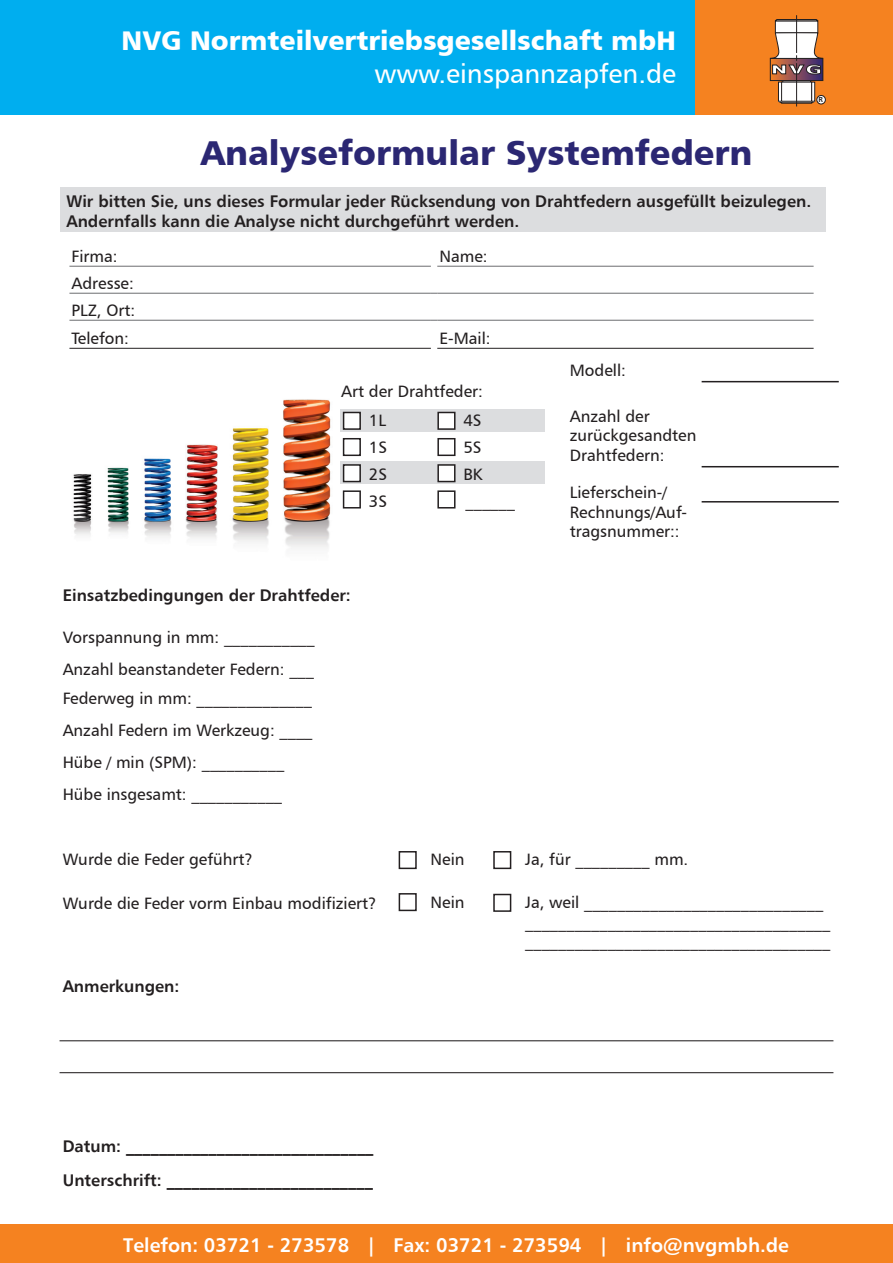
<style>
.page{position:relative;width:893px;height:1263px;background:#fff}
.page>*{position:absolute;margin:0;border:0;box-sizing:border-box;transform-origin:0 0}
.t1{font:34.5px "Humanist 777 BT Black B";color:#2b2773}
.t2{font:27px "Humanist 777 BT Black B";color:#fff}
.t3{font:27px "Humanist 777 BT Roman B";color:#fff}
.t4{font:19.5px "Humanist 777 BT Bold B";color:#fff}
.t5{font:16.5px/19.5px "Humanist 777 BT Roman B";color:#231f20}
.t6{font:16.5px/19.5px "Humanist 777 BT Bold B";color:#231f20}
.t7{font:7.35px "Humanist 777 BT Bold B";color:#231f20}
</style>
<div class="page">
<hr style="left:702px;top:381px;width:137px;height:1px;background:#231f20">
<hr style="left:702px;top:466px;width:137px;height:1px;background:#231f20">
<div style="left:340px;top:410px;width:205px;height:22px;background:#dcdddf"></div>
<div style="left:340px;top:462px;width:205px;height:22px;background:#dcdddf"></div>
<div style="left:344px;top:412px;width:16px;height:17px;background:#fff"></div>
<div style="left:343px;top:412px;width:18px;height:18px;border:2px solid #231f20"></div>
<div style="left:343px;top:438px;width:18px;height:18px;border:2px solid #231f20"></div>
<div style="left:344px;top:465px;width:16px;height:16px;background:#fff"></div>
<div style="left:343px;top:464px;width:18px;height:18px;border:2px solid #231f20"></div>
<div style="left:343px;top:490px;width:18px;height:18px;border:2px solid #231f20"></div>
<div style="left:438px;top:412px;width:17px;height:17px;background:#fff"></div>
<div style="left:437px;top:412px;width:18px;height:18px;border:2px solid #231f20"></div>
<div style="left:437px;top:438px;width:18px;height:18px;border:2px solid #231f20"></div>
<div style="left:438px;top:465px;width:17px;height:16px;background:#fff"></div>
<div style="left:437px;top:464px;width:18px;height:18px;border:2px solid #231f20"></div>
<div style="left:437px;top:490px;width:18px;height:18px;border:2px solid #231f20"></div>
<div style="left:399px;top:851px;width:18px;height:18px;border:2px solid #231f20"></div>
<div style="left:493px;top:851px;width:18px;height:18px;border:2px solid #231f20"></div>
<div style="left:399px;top:893px;width:18px;height:18px;border:2px solid #231f20"></div>
<div style="left:493px;top:894px;width:18px;height:18px;border:2px solid #231f20"></div>
<div style="left:60px;top:187px;width:765px;height:44px;background:#dcdddf"></div>
<hr style="left:702px;top:501px;width:137px;height:1px;background:#231f20">
<img style="left:73px;top:474px;width:19px;height:61px">
<img style="left:107px;top:467px;width:22px;height:66px">
<img style="left:144px;top:458px;width:28px;height:79px">
<img style="left:283px;top:399px;width:48px;height:150px">
<img style="left:232px;top:428px;width:37px;height:115px">
<img style="left:185px;top:444px;width:33px;height:95px">
<hr style="left:69px;top:266px;width:362px;height:1px;background:#6c6d70">
<hr style="left:437px;top:266px;width:377px;height:1px;background:#6c6d70">
<hr style="left:69px;top:293px;width:362px;height:1px;background:#6c6d70">
<hr style="left:437px;top:293px;width:377px;height:1px;background:#6c6d70">
<hr style="left:69px;top:320px;width:362px;height:1px;background:#6c6d70">
<hr style="left:437px;top:320px;width:377px;height:1px;background:#6c6d70">
<hr style="left:69px;top:348px;width:362px;height:1px;background:#231f20">
<hr style="left:437px;top:348px;width:377px;height:1px;background:#231f20">
<div style="left:0;top:0;width:695px;height:115px;background:#00aeef"></div>
<div style="left:695px;top:0;width:198px;height:115px;background:#f58220"></div>
<svg style="left:778px;top:101px;width:38px;height:2px"></svg>
<div style="left:778px;top:82px;width:4px;height:19px;border:1px solid #231f20"></div>
<div style="left:811px;top:82px;width:4px;height:19px;border:1px solid #231f20"></div>
<div style="left:781px;top:101px;width:31px;height:2px;border:1px solid #231f20"></div>
<div style="left:782px;top:82px;width:30px;height:19px;background:#fff"></div>
<div style="left:781px;top:82px;width:31px;height:19px;border:1px solid #231f20"></div>
<svg style="left:772px;top:74px;width:49px;height:5px"></svg>
<div style="left:770px;top:58px;width:53px;height:23px;border:1px solid #231f20"></div>
<div style="left:775px;top:21px;width:43px;height:12px;background:#fff"></div>
<svg style="left:774px;top:19px;width:45px;height:2px"></svg>
<hr style="left:796px;top:15px;width:1px;height:38px;background:#231f20">
<hr style="left:796px;top:63px;width:1px;height:43px;background:#231f20">
<svg style="left:770px;top:32px;width:53px;height:42px"></svg>
<div style="left:817px;top:95px;width:8px;height:9px;background:#fff;border-radius:50%"></div>
<div style="left:817px;top:95px;width:9px;height:9px;border:1px solid #231f20;border-radius:50%"></div>
<hr style="left:60px;top:1072px;width:773px;height:1px;background:#231f20">
<hr style="left:60px;top:1040px;width:773px;height:1px;background:#231f20">
<div style="left:0;top:1225px;width:893px;height:38px;background:#f58220"></div>
<h2 class="t2" style="left:122px;top:23px;width:556px">NVG Normteilvertriebsgesellschaft mbH</h2>
<h2 class="t3" style="left:374px;top:56px;width:303px">www.einspannzapfen.de</h2>
<p class="t7" style="left:819px;top:95px;width:6px">R</p>
<h1 class="t1" style="left:201px;top:131px;width:553px">Analyseformular Systemfedern</h1>
<p class="t6" style="left:66px;top:191px;width:746px">Wir bitten Sie, uns dieses Formular jeder Rücksendung von Drahtfedern ausgefüllt beizulegen.<br>Andernfalls kann die Analyse nicht durchgeführt werden.</p>
<p class="t5" style="left:72px;top:246px;width:47px">Firma:</p>
<p class="t5" style="left:439px;top:246px;width:50px">Name:</p>
<p class="t5" style="left:72px;top:269px;width:65px;line-height:27.6px;text-align:justify">Adresse:<br>PLZ, Ort:<br>Telefon:</p>
<p class="t5" style="left:439px;top:328px;width:53px">E-Mail:</p>
<p class="t5" style="left:369px;top:377px;width:116px;line-height:28.7px;text-indent:-28px">Art der Drahtfeder:<br>1L</p>
<p class="t5" style="left:369px;top:433px;width:20px;line-height:26.8px;text-align:justify">1S 2S 3S</p>
<p class="t5" style="left:463px;top:407px;width:53px;line-height:26.8px">4S<br>5S<br>BK ______</p>
<p class="t5" style="left:570px;top:360px;width:58px">Modell:</p>
<p class="t5" style="left:570px;top:406px;width:128px">Anzahl der zurückgesandten<br>Drahtfedern:</p>
<p class="t5" style="left:570px;top:483px;width:119px">Lieferschein-/<br>Rechnungs/Auf&shy;tragsnummer::</p>
<p class="t6" style="left:63px;top:585px;width:290px">Einsatzbedingungen der Drahtfeder:</p>
<p class="t5" style="left:63px;top:627px;width:254px">Vorspannung in mm: ___________</p>
<p class="t5" style="left:63px;top:659px;width:253px">Anzahl beanstandeter Federn: ___</p>
<p class="t5" style="left:63px;top:682px;width:251px;line-height:32px;text-align:justify">Federweg in mm: ______________ Anzahl Federn im Werkzeug: ____ Hübe / min (SPM): __________</p>
<p class="t5" style="left:63px;top:784px;width:221px">Hübe insgesamt: ___________</p>
<p class="t5" style="left:63px;top:849px;width:192px">Wurde die Feder geführt?</p>
<p class="t5" style="left:431px;top:849px;width:35px">Nein</p>
<p class="t5" style="left:525px;top:849px;width:165px">Ja, für _________ mm.</p>
<p class="t5" style="left:63px;top:893px;width:315px">Wurde die Feder vorm Einbau modifiziert?</p>
<p class="t5" style="left:431px;top:892px;width:35px">Nein</p>
<p class="t5" style="left:525px;top:892px;width:307px">Ja, weil _____________________________ _____________________________________ _____________________________________</p>
<p class="t6" style="left:63px;top:976px;width:118px">Anmerkungen:</p>
<p class="t6" style="left:63px;top:1136px;width:312px">Datum: ______________________________</p>
<p class="t6" style="left:63px;top:1170px;width:312px">Unterschrift: _________________________</p>
<p class="t4" style="left:123px;top:1233px;width:667px">Telefon: 03721 - 273578 | Fax: 03721 - 273594 | info@nvgmbh.de</p>
</div>
